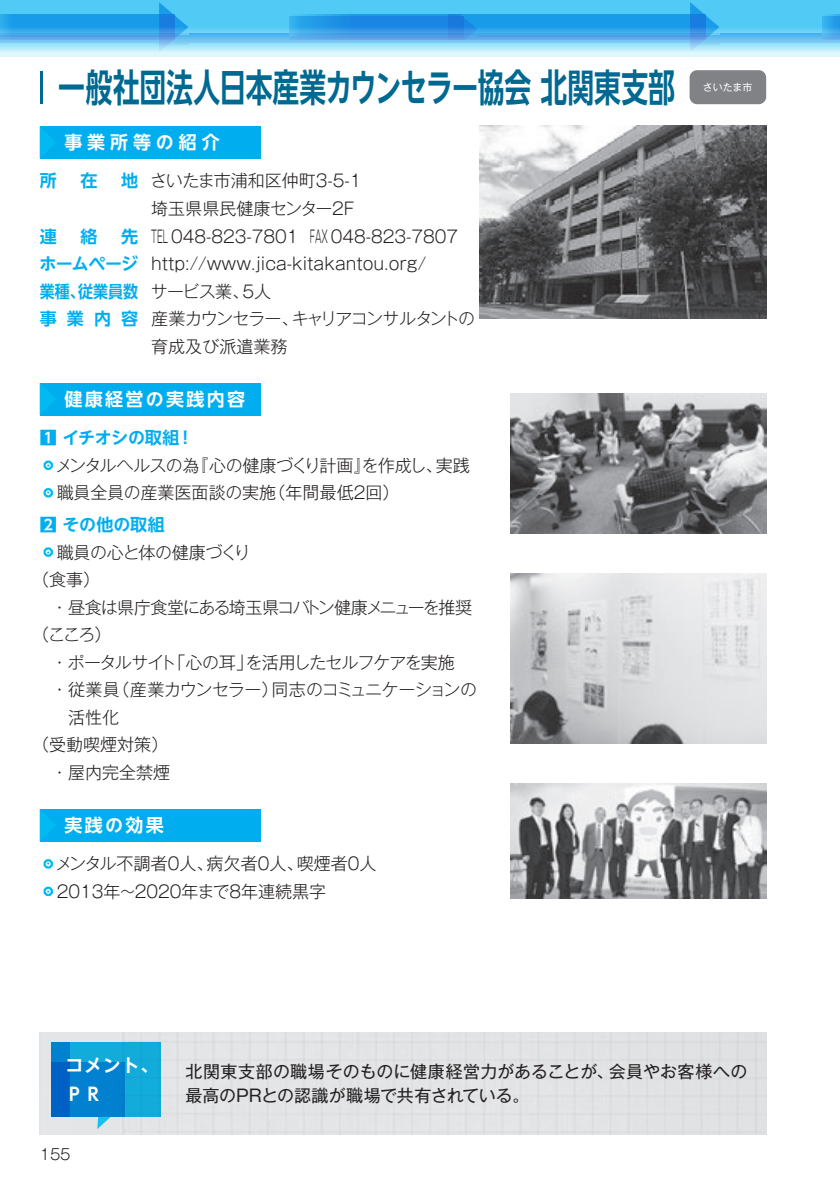
<style>
.page{position:relative;width:840px;height:1191px;background:#fff}
.page>*{position:absolute;margin:0;border:0;box-sizing:border-box;transform-origin:0 0}
.t1{font:700 38.2px "UD Shin Go NT Pro De";letter-spacing:-.005em;color:#006991;scale:.7 1}
.t2{font:700 18px/28.6px "UD Shin Go NT Pro De";letter-spacing:.13em;color:#fff}
.t3{font:700 18px "UD Shin Go NT Pro De";letter-spacing:.27em;color:#fff}
.t4{font:300 17px/27.6px "Gothic MB101 Pr 6";letter-spacing:-.01em;color:#231f20}
.t5{font:17px/24.2px "Gothic MB101 Pr 6";color:#231f20}
.t6{font:700 17px/27.4px "UD Shin Go NT Pro De";letter-spacing:-.01em;color:#00aeef;text-align:justify}
.t7{font:300 17px "Gothic MB101 Pr 6";letter-spacing:-.075em;color:#231f20}
.t8{font:300 17px "Gothic MB101 Pr 6";letter-spacing:-.03em;color:#231f20}
.t9{font:300 17px "Gothic MB101 Pr 6";letter-spacing:-.055em;color:#231f20}
.t10{font:300 15px "Gothic MB101 Pro";color:#231f20}
.t11{font:10px "Gothic MB101 Pro";color:#fff}
.s1{color:#00baf1}
</style>
<div class="page">
<div style="left:0;top:0;width:839px;height:42px;background:#51caf5"></div>
<svg style="left:0;top:33px;width:839px;height:23px;background:#a7dff7"></svg>
<svg style="left:0;top:15px;width:159px;height:24px;background:#2da1e9"></svg>
<svg style="left:159px;top:2px;width:29px;height:50px"></svg>
<svg style="left:289px;top:15px;width:400px;height:24px;background:#2d9be7"></svg>
<svg style="left:689px;top:2px;width:30px;height:50px"></svg>
<svg style="left:822px;top:15px;width:17px;height:24px"></svg>
<hr style="left:839px;top:0;width:1px;height:42px;background:#51caf5">
<svg style="left:839px;top:15px;width:1px;height:41px"></svg>
<div style="left:51px;top:1042px;width:110px;height:75px;background:#12acda"></div>
<div style="left:51px;top:1042px;width:18px;height:75px;background:#0181cf"></div>
<svg style="left:51px;top:1062px;width:74px;height:55px;background:#0078cb"></svg>
<svg style="left:97px;top:1117px;width:13px;height:12px"></svg>
<hr style="left:40px;top:71px;width:3px;height:32px;background:#006991">
<div style="left:40px;top:126px;width:220px;height:32px;background:#00aeef"></div>
<svg style="left:40px;top:128px;width:15px;height:29px"></svg>
<div style="left:40px;top:383px;width:220px;height:32px;background:#00aeef"></div>
<svg style="left:40px;top:384px;width:15px;height:30px"></svg>
<div style="left:40px;top:809px;width:220px;height:32px;background:#00aeef"></div>
<svg style="left:40px;top:810px;width:15px;height:30px"></svg>
<img style="left:479px;top:126px;width:286px;height:193px">
<img style="left:510px;top:393px;width:255px;height:140px">
<img style="left:510px;top:573px;width:255px;height:170px">
<img style="left:510px;top:783px;width:255px;height:115px">
<div style="left:689px;top:70px;width:76px;height:34px;background:#808285;border-radius:7px"></div>
<h1 class="t1" style="left:58px;top:56px;width:882px">一般社団法人日本産業カウンセラー協会 北関東支部</h1>
<p class="t3" style="left:64px;top:128px;width:157px">事業所等の紹介</p>
<p class="t6" style="left:40px;top:167px;width:19px">所</p>
<p class="t6" style="left:80px;top:167px;width:19px">在</p>
<p class="t6" style="left:121px;top:167px;width:19px">地</p>
<p class="t6" style="left:40px;top:222px;width:19px">連</p>
<p class="t6" style="left:80px;top:222px;width:19px">絡</p>
<p class="t4" style="left:150px;top:166px;width:326px">さいたま市浦和区仲町3-5-1<br>埼玉県県民健康センター2F<br>TEL 048-823-7801 FAX 048-823-7807 http://www.jica-kitakantou.org/<br>サービス業、5人<br>産業カウンセラー、キャリアコンサルタントの育成及び派遣業務</p>
<p class="t2" style="left:64px;top:384px;width:182px">健康経営の実践内容</p>
<p class="t6" style="left:40px;top:423px;width:156px">1 イチオシの取組！</p>
<p class="t4" style="left:40px;top:450px;width:431px"><span class="s1">・</span>メンタルヘルスの為『心の健康づくり計画』を作成し、実践<span class="s1">・</span>職員全員の産業医面談の実施（年間最低2回）</p>
<p class="t6" style="left:40px;top:510px;width:127px">2 その他の取組</p>
<p class="t4" style="left:40px;top:537px;width:212px"><span class="s1">・</span>職員の心と体の健康づくり</p>
<p class="t4" style="left:32px;top:564px;width:70px">（食事）</p>
<p class="t7" style="left:40px;top:593px;width:433px">　・昼食は県庁食堂にある埼玉県コバトン健康メニューを推奨</p>
<p class="t4" style="left:32px;top:619px;width:81px">（こころ）</p>
<p class="t9" style="left:40px;top:648px;width:416px">　・ポータルサイト「心の耳」を活用したセルフケアを実施</p>
<p class="t8" style="left:40px;top:675px;width:438px">　・従業員（産業カウンセラー）同志のコミュニケーションの</p>
<p class="t4" style="left:68px;top:702px;width:53px">活性化</p>
<p class="t4" style="left:32px;top:729px;width:138px">（受動喫煙対策）</p>
<p class="t4" style="left:40px;top:757px;width:132px">　・屋内完全禁煙</p>
<p class="t2" style="left:64px;top:810px;width:101px">実践の効果</p>
<p class="t4" style="left:40px;top:848px;width:338px"><span class="s1">・</span>メンタル不調者0人、病欠者0人、喫煙者0人<span class="s1">・</span>2013年～2020年まで8年連続黒字</p>
<p class="t6" style="left:39px;top:222px;width:100px;text-indent:82px">先ホームページ業種、従業員数事業内容</p>
<p class="t11" style="left:702px;top:79px;width:51px">さいたま市</p>
<p class="t2" style="left:65px;top:1050px;width:94px">コメント、<br>ＰＲ</p>
<p class="t10" style="left:40px;top:1142px;width:32px">155</p>
<p class="t5" style="left:185px;top:1058px;width:563px">北関東支部の職場そのものに健康経営力があることが、会員やお客様への最高のPRとの認識が職場で共有されている。</p>
</div>
